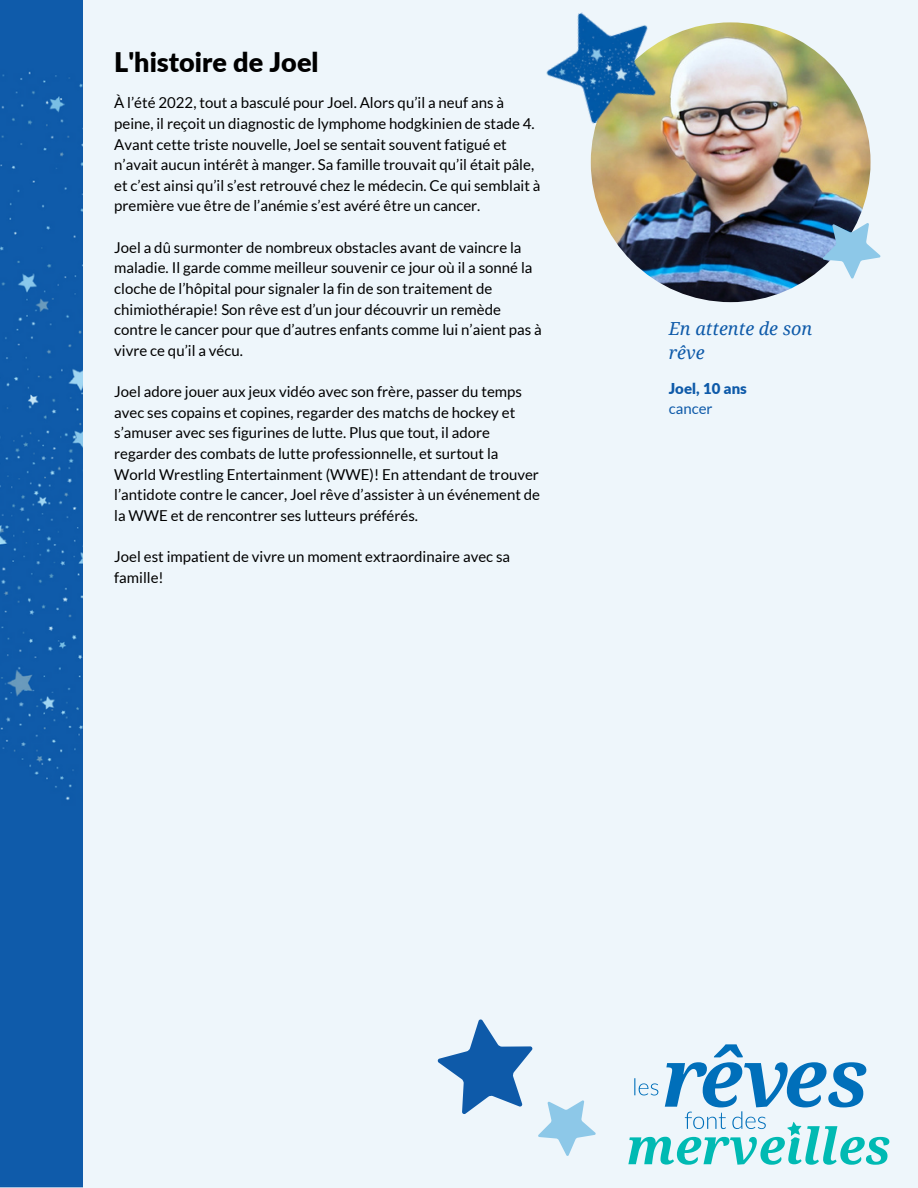
<style>
.page{position:relative;width:918px;height:1188px;background:#eef6fb}
.page>*{position:absolute;margin:0;border:0;box-sizing:border-box;transform-origin:0 0}
.t1{font:900 27px "Lato";color:#000}
.t2{font:italic 18px/24.8px "Droid Serif";color:#0e5aa9}
.t3{font:15px/20.7px "Lato";color:#000}
.t4{font:900 15px "Lato";color:#0e5aa9}
.t5{font:15px "Lato";color:#0e5aa9}
</style>
<div class="page">
<div style="left:0;top:0;width:82px;height:1188px;background:#0f5baa"></div>
<svg style="left:437px;top:1019px;width:159px;height:137px"></svg>
<img style="left:591px;top:22px;width:280px;height:280px;border-radius:50%">
<img style="left:546px;top:12px;width:134px;height:123px">
<svg style="left:811px;top:206px;width:70px;height:73px"></svg>
<svg style="left:628px;top:1044px;width:261px;height:121px"></svg>
<p class="t1" style="left:114px;top:45px;width:206px">L'histoire de Joel</p>
<p class="t3" style="left:114px;top:92px;width:428px">À l’été 2022, tout a basculé pour Joel. Alors qu’il a neuf ans à peine, il reçoit un diagnostic de lymphome hodgkinien de stade 4.<br>Avant cette triste nouvelle, Joel se sentait souvent fatigué et n’avait aucun intérêt à manger. Sa famille trouvait qu’il était pâle, et c’est ainsi qu’il s’est retrouvé chez le médecin. Ce qui semblait à première vue être de l’anémie s’est avéré être un cancer.</p>
<p class="t3" style="left:114px;top:237px;width:429px">Joel a dû surmonter de nombreux obstacles avant de vaincre la maladie. Il garde comme meilleur souvenir ce jour où il a sonné la cloche de l’hôpital pour signaler la fin de son traitement de chimiothérapie! Son rêve est d’un jour découvrir un remède contre le cancer pour que d’autres enfants comme lui n’aient pas à vivre ce qu’il a vécu.</p>
<p class="t3" style="left:114px;top:381px;width:427px">Joel adore jouer aux jeux vidéo avec son frère, passer du temps avec ses copains et copines, regarder des matchs de hockey et s’amuser avec ses figurines de lutte. Plus que tout, il adore regarder des combats de lutte professionnelle, et surtout la World Wrestling Entertainment (WWE)! En attendant de trouver l’antidote contre le cancer, Joel rêve d’assister à un événement de la WWE et de rencontrer ses lutteurs préférés.</p>
<p class="t3" style="left:114px;top:546px;width:398px">Joel est impatient de vivre un moment extraordinaire avec sa famille!</p>
<p class="t2" style="left:669px;top:316px;width:145px">En attente de son rêve</p>
<p class="t4" style="left:669px;top:379px;width:80px">Joel, 10 ans</p>
<p class="t5" style="left:669px;top:400px;width:45px">cancer</p>
</div>
